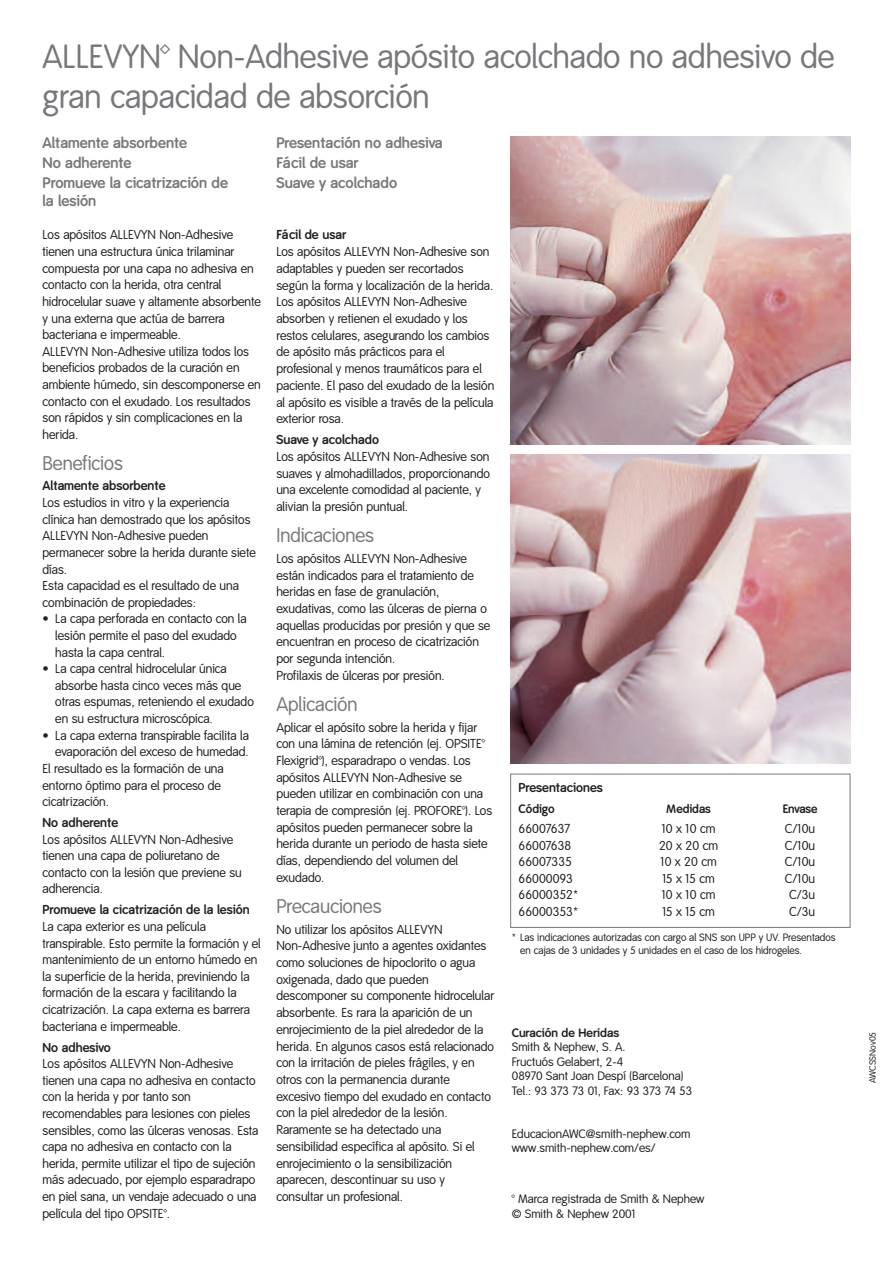
<style>
.page{position:relative;width:893px;height:1263px;background:#fff}
.page>*{position:absolute;margin:0;border:0;box-sizing:border-box;transform-origin:0 0}
.t1{font:33px/39.6px "Smith&Nephew";color:#76787b}
.t2{font:19.5px "Smith&Nephew";color:#76787b}
.t3{font:700 15px/20.1px "Smith&Nephew";color:#76787b}
.t4{font:12.75px/16.6px "Smith&Nephew";color:#231f20}
.t5{font:700 12.75px "Smith&Nephew";color:#231f20}
.t6{font:12px/14.4px "Smith&Nephew";color:#231f20}
.t7{font:700 12px "Smith&Nephew";color:#231f20}
.t8{font:10.5px/12.6px "Smith&Nephew";color:#231f20}
.t9{font:9px "Smith&Nephew";color:#231f20}
</style>
<div class="page">
<div style="left:510px;top:774px;width:340px;height:154px;border:1px solid #76787b"></div>
<img style="left:510px;top:136px;width:340px;height:308px">
<img style="left:510px;top:455px;width:340px;height:308px">
<h1 class="t1" style="left:43px;top:40px;width:794px">ALLEVYN™ Non-Adhesive apósito acolchado no adhesivo de gran capacidad de absorción</h1>
<p class="t3" style="left:43px;top:134px;width:187px">Altamente absorbente<br>No adherente<br>Promueve la cicatrización de</p>
<p class="t3" style="left:43px;top:192px;width:55px">la lesión</p>
<p class="t4" style="left:43px;top:228px;width:220px">Los apósitos ALLEVYN Non-Adhesive tienen una estructura única trilaminar compuesta por una capa no adhesiva en contacto con la herida, otra central hidrocelular suave y altamente absorbente y una externa que actúa de barrera bacteriana e impermeable.<br>ALLEVYN Non-Adhesive utiliza todos los beneficios probados de la curación en ambiente húmedo, sin descomponerse en contacto con el exudado. Los resultados son rápidos y sin complicaciones en la herida.</p>
<h2 class="t2" style="left:43px;top:456px;width:82px">Beneficios</h2>
<p class="t5" style="left:43px;top:481px;width:125px">Altamente absorbente</p>
<p class="t4" style="left:43px;top:495px;width:215px">Los estudios in vitro y la experiencia clínica han demostrado que los apósitos<br>ALLEVYN Non-Adhesive pueden permanecer sobre la herida durante siete días.<br>Esta capacidad es el resultado de una combinación de propiedades:</p>
<p class="t4" style="left:55px;top:612px;width:193px;text-indent:-13px">• La capa perforada en contacto con la lesión permite el paso del exudado hasta la capa central.</p>
<p class="t4" style="left:55px;top:662px;width:200px;text-indent:-13px">• La capa central hidrocelular única absorbe hasta cinco veces más que otras espumas, reteniendo el exudado en su estructura microscópica.</p>
<p class="t4" style="left:43px;top:728px;width:208px">• La capa externa transpirable facilita la</p>
<p class="t4" style="left:55px;top:745px;width:195px">evaporación del exceso de humedad.</p>
<p class="t4" style="left:43px;top:761px;width:183px">El resultado es la formación de una</p>
<p class="t4" style="left:43px;top:778px;width:180px">entorno óptimo para el proceso de</p>
<p class="t4" style="left:43px;top:795px;width:68px">cicatrización.</p>
<p class="t5" style="left:43px;top:818px;width:77px">No adherente</p>
<p class="t4" style="left:43px;top:832px;width:201px">Los apósitos ALLEVYN Non-Adhesive tienen una capa de poliuretano de contacto con la lesión que previene su adherencia.</p>
<p class="t5" style="left:43px;top:905px;width:209px">Promueve la cicatrización de la lesión</p>
<p class="t4" style="left:43px;top:919px;width:220px">La capa exterior es una película transpirable. Esto permite la formación y el mantenimiento de un entorno húmedo en la superficie de la herida, previniendo la formación de la escara y facilitando la cicatrización. La capa externa es barrera bacteriana e impermeable.</p>
<p class="t5" style="left:43px;top:1042px;width:70px">No adhesivo</p>
<p class="t4" style="left:43px;top:1057px;width:218px">Los apósitos ALLEVYN Non-Adhesive tienen una capa no adhesiva en contacto con la herida y por tanto son recomendables para lesiones con pieles sensibles, como las úlceras venosas. Esta capa no adhesiva en contacto con la herida, permite utilizar el tipo de sujeción más adecuado, por ejemplo esparadrapo en piel sana, un vendaje adecuado o una película del tipo OPSITE™.</p>
<p class="t3" style="left:276px;top:134px;width:168px">Presentación no adhesiva<br>Fácil de usar<br>Suave y acolchado</p>
<p class="t5" style="left:276px;top:230px;width:71px">Fácil de usar</p>
<p class="t4" style="left:276px;top:245px;width:219px">Los apósitos ALLEVYN Non-Adhesive son adaptables y pueden ser recortados según la forma y localización de la herida.<br>Los apósitos ALLEVYN Non-Adhesive absorben y retienen el exudado y los restos celulares, asegurando los cambios de apósito más prácticos para el profesional y menos traumáticos para el paciente. El paso del exudado de la lesión al apósito es visible a través de la película exterior rosa.</p>
<p class="t5" style="left:276px;top:435px;width:104px">Suave y acolchado</p>
<p class="t4" style="left:276px;top:449px;width:215px">Los apósitos ALLEVYN Non-Adhesive son suaves y almohadillados, proporcionando una excelente comodidad al paciente, y alivian la presión puntual.</p>
<h2 class="t2" style="left:276px;top:528px;width:99px">Indicaciones</h2>
<p class="t4" style="left:276px;top:551px;width:215px">Los apósitos ALLEVYN Non-Adhesive están indicados para el tratamiento de heridas en fase de granulación, exudativas, como las úlceras de pierna o aquellas producidas por presión y que se encuentran en proceso de cicatrización por segunda intención.<br>Profilaxis de úlceras por presión.</p>
<h2 class="t2" style="left:276px;top:697px;width:83px">Aplicación</h2>
<p class="t4" style="left:276px;top:720px;width:217px">Aplicar el apósito sobre la herida y fijar con una lámina de retención (ej. OPSITE™ Flexigrid™), esparadrapo o vendas. Los apósitos ALLEVYN Non-Adhesive se pueden utilizar en combinación con una terapia de compresión (ej. PROFORE™). Los apósitos pueden permanecer sobre la herida durante un periodo de hasta siete días, dependiendo del volumen del exudado.</p>
<h2 class="t2" style="left:276px;top:899px;width:107px">Precauciones</h2>
<p class="t4" style="left:276px;top:922px;width:219px">No utilizar los apósitos ALLEVYN Non-Adhesive junto a agentes oxidantes como soluciones de hipoclorito o agua oxigenada, dado que pueden descomponer su componente hidrocelular absorbente. Es rara la aparición de un enrojecimiento de la piel alrededor de la herida. En algunos casos está relacionado con la irritación de pieles frágiles, y en otros con la permanencia durante excesivo tiempo del exudado en contacto con la piel alrededor de la lesión.<br>Raramente se ha detectado una sensibilidad específica al apósito. Si el enrojecimiento o la sensibilización aparecen, descontinuar su uso y consultar un profesional.</p>
<p class="t5" style="left:518px;top:783px;width:86px">Presentaciones</p>
<p class="t7" style="left:518px;top:804px;width:38px">Código</p>
<p class="t7" style="left:666px;top:804px;width:46px">Medidas</p>
<p class="t7" style="left:783px;top:804px;width:36px">Envase</p>
<p class="t4" style="left:518px;top:822px;width:53px">66007637</p>
<p class="t4" style="left:662px;top:822px;width:55px">10 x 10 cm</p>
<p class="t4" style="left:785px;top:822px;width:32px">C/10u</p>
<p class="t4" style="left:518px;top:838px;width:54px">66007638</p>
<p class="t4" style="left:659px;top:838px;width:60px">20 x 20 cm</p>
<p class="t4" style="left:785px;top:838px;width:32px">C/10u</p>
<p class="t4" style="left:518px;top:855px;width:55px">66007335</p>
<p class="t4" style="left:660px;top:855px;width:58px">10 x 20 cm</p>
<p class="t4" style="left:785px;top:855px;width:32px">C/10u</p>
<p class="t4" style="left:518px;top:871px;width:56px">66000093</p>
<p class="t4" style="left:662px;top:871px;width:54px">15 x 15 cm</p>
<p class="t4" style="left:785px;top:871px;width:32px">C/10u</p>
<p class="t4" style="left:518px;top:888px;width:60px">66000352*</p>
<p class="t4" style="left:662px;top:888px;width:55px">10 x 10 cm</p>
<p class="t4" style="left:789px;top:888px;width:28px">C/3u</p>
<p class="t4" style="left:518px;top:904px;width:60px">66000353*</p>
<p class="t4" style="left:662px;top:904px;width:54px">15 x 15 cm</p>
<p class="t4" style="left:789px;top:904px;width:28px">C/3u</p>
<p class="t8" style="left:520px;top:932px;width:317px;text-indent:-9px">* Las indicaciones autorizadas con cargo al SNS son UPP y UV. Presentados en cajas de 3 unidades y 5 unidades en el caso de los hidrogeles.</p>
<p class="t7" style="left:512px;top:1028px;width:109px">Curación de Heridas</p>
<p class="t6" style="left:512px;top:1041px;width:182px">Smith &amp; Nephew, S. A.<br>Fructuós Gelabert, 2-4<br>08970 Sant Joan Despí (Barcelona)<br>Tel.: 93 373 73 01, Fax: 93 373 74 53</p>
<p class="t6" style="left:512px;top:1127px;width:180px">EducacionAWC@smith-nephew.com www.smith-nephew.com/es/</p>
<p class="t6" style="left:512px;top:1193px;width:194px">™ Marca registrada de Smith &amp; Nephew © Smith &amp; Nephew 2001</p>
<p class="t9" style="left:869px;top:1083px;width:52px;rotate:-90deg">AWCSSNov05</p>
</div>
